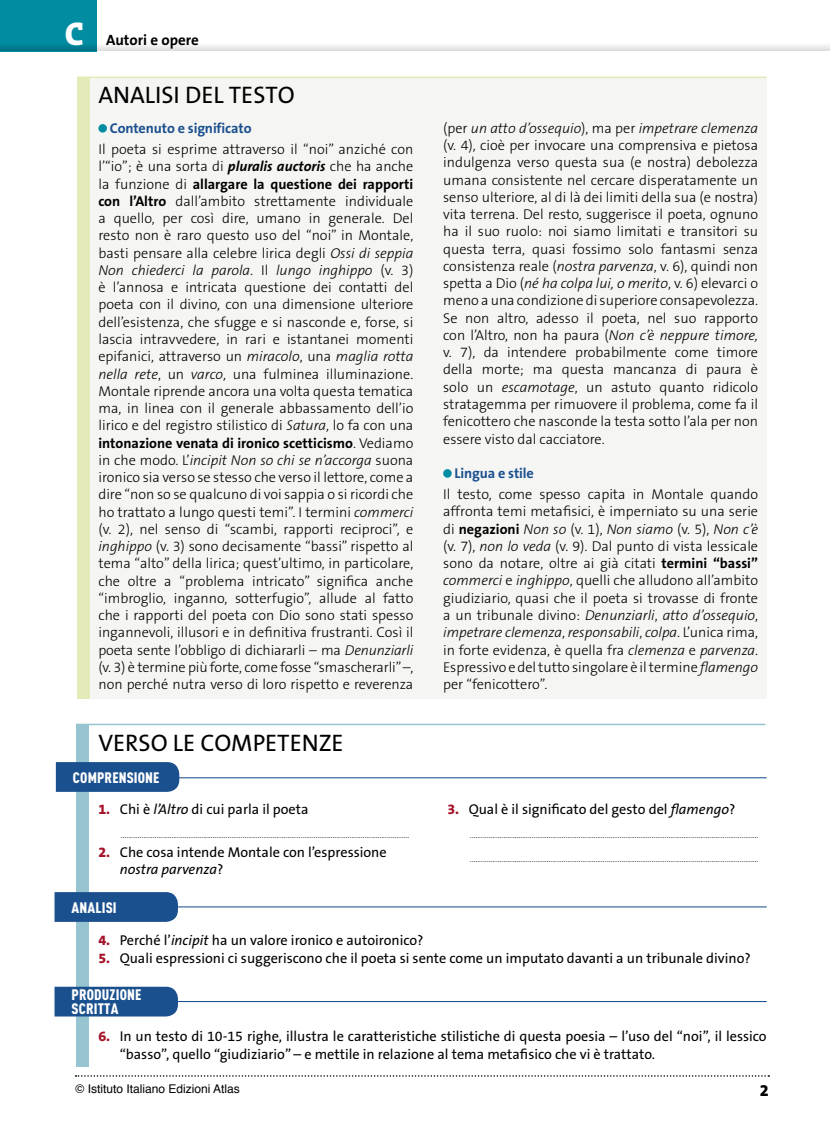
<style>
.page{position:relative;width:830px;height:1127px;background:#fff}
.page>*{position:absolute;margin:0;border:0;box-sizing:border-box;transform-origin:0 0}
.t1{font:24px "The Sans B5 Plain";color:#000}
.t2{font:800 16.5px "The Sans B8";color:#000}
.t3{font:900 condensed 15px/13.5px "DIN Pro";letter-spacing:.01em;color:#fff}
.t4{font:700 15px "The Sans B7";color:#000}
.t5{font:300 14.25px/17.2px "The Sans B3";color:#000;text-align:justify}
.t6{font:14.25px/17.2px "The Sans B5 Plain";color:#000}
.t7{font:700 14.25px "The Sans B7";color:#000}
.t8{font:700 14.25px "The Sans B7";letter-spacing:-.01em;color:#1b508e}
.t9{font:12px "Helvetica";color:#000}
.t10{font:300 9px "The Sans B3";color:#000}
.s1{font-family:"The Serif B8";font-weight:800;font-size:33px;color:#fff}
.s2{font-family:"The Sans B7";font-weight:700;font-style:italic}
.s3{font-family:"The Sans B3";font-weight:300}
.s4{font-family:"The Sans B7";font-weight:700}
.s5{font-style:italic}
.s6{font-family:"The Sans B8";font-weight:800;color:#a51329}
</style>
<div class="page">
<div style="left:97px;top:43px;width:732px;height:8px;background:#ececec"></div>
<div style="left:0;top:0;width:97px;height:51px;background:#008da2"></div>
<div style="left:0;top:43px;width:97px;height:8px;background:#007d90"></div>
<svg style="left:75px;top:1075px;width:693px;height:1px"></svg>
<div style="left:77px;top:77px;width:13px;height:622px;background:#e5ebb8"></div>
<div style="left:90px;top:77px;width:676px;height:622px;background:#f5f5f3"></div>
<div style="left:98px;top:124px;width:9px;height:9px;background:#008da2;border-radius:50%"></div>
<div style="left:443px;top:469px;width:8px;height:9px;background:#008da2;border-radius:50%"></div>
<hr style="left:77px;top:77px;width:689px;height:1px;background:#e5ebb8">
<hr style="left:76px;top:724px;width:689px;height:1px;background:#97c4d1">
<div style="left:76px;top:724px;width:13px;height:343px;background:#97c4d1"></div>
<hr style="left:98px;top:777px;width:668px;height:1px;background:#1b508e">
<svg style="left:56px;top:762px;width:123px;height:30px;background:#1f5390"></svg>
<hr style="left:135px;top:1001px;width:631px;height:1px;background:#1b508e">
<div style="left:54px;top:987px;width:124px;height:29px;background:#1b508e"></div>
<hr style="left:135px;top:906px;width:631px;height:1px;background:#1b508e">
<svg style="left:54px;top:892px;width:124px;height:30px;background:#215491"></svg>
<p class="t4" style="left:65px;top:32px;width:135px"><span class="s1">C</span> Autori e opere</p>
<h1 class="t1" style="left:98px;top:82px;width:198px">ANALISI DEL TESTO</h1>
<p class="t8" style="left:110px;top:120px;width:143px">Contenuto e significato</p>
<p class="t5" style="left:98px;top:142px;width:316px">Il poeta si esprime attraverso il “noi” anziché con l’“io”; è una sorta di <span class="s2">pluralis auctoris</span> che ha anche</p>
<p class="t7" style="left:98px;top:176px;width:316px"><span class="s3">la funzione di</span> allargare la questione dei rapporti</p>
<p class="t5" style="left:98px;top:193px;width:316px"><span class="s4">con l’Altro</span> dall’ambito strettamente individuale a quello, per così dire, umano in generale. Del resto non è raro questo uso del “noi” in Montale, basti pensare alla celebre lirica degli <span class="s5">Ossi di seppia Non chiederci la parola</span>. Il <span class="s5">lungo inghippo</span> (v. 3) è l’annosa e intricata questione dei contatti del poeta con il divino, con una dimensione ulteriore dell’esistenza, che sfugge e si nasconde e, forse, si lascia intravvedere, in rari e istantanei momenti epifanici, attraverso un <span class="s5">miracolo</span>, una <span class="s5">maglia rotta nella rete</span>, un <span class="s5">varco</span>, una fulminea illuminazione.<br>Montale riprende ancora una volta questa tematica ma, in linea con il generale abbassamento dell’io lirico e del registro stilistico di <span class="s5">Satura</span>, lo fa con una</p>
<p class="t7" style="left:98px;top:435px;width:316px">intonazione venata di ironico scetticismo<span class="s3">. Vediamo</span></p>
<p class="t5" style="left:98px;top:452px;width:316px">in che modo. L’<span class="s5">incipit Non so chi se n’accorga</span> suona ironico sia verso se stesso che verso il lettore, come a dire “non so se qualcuno di voi sappia o si ricordi che ho trattato a lungo questi temi”. I termini <span class="s5">commerci </span>(v. 2), nel senso di “scambi, rapporti reciproci”, e <span class="s5">inghippo</span> (v. 3) sono decisamente “bassi” rispetto al tema “alto” della lirica; quest’ultimo, in particolare, che oltre a “problema intricato” significa anche “imbroglio, inganno, sotterfugio”, allude al fatto che i rapporti del poeta con Dio sono stati spesso ingannevoli, illusori e in definitiva frustranti. Così il poeta sente l’obbligo di dichiararli – ma <span class="s5">Denunziarli </span>(v. 3) è termine più forte, come fosse “smascherarli” –, non perché nutra verso di loro rispetto e reverenza</p>
<h1 class="t1" style="left:98px;top:730px;width:247px">VERSO LE COMPETENZE</h1>
<p class="t3" style="left:73px;top:770px;width:88px">COMPRENSIONE</p>
<p class="t6" style="left:98px;top:801px;width:211px"><span class="s6">1.</span> Chi è <span class="s5">l’Altro</span> di cui parla il poeta</p>
<p class="t10" style="left:121px;top:830px;width:290px">..........................................................................................................................................................</p>
<p class="t6" style="left:120px;top:844px;width:268px;text-indent:-21px"><span class="s6">2.</span> Che cosa intende Montale con l’espressione <span class="s5">nostra parvenza</span>?</p>
<p class="t3" style="left:72px;top:901px;width:46px">ANALISI</p>
<p class="t5" style="left:443px;top:120px;width:316px">(per <span class="s5">un atto d’ossequio</span>), ma per <span class="s5">impetrare clemenza </span>(v. 4), cioè per invocare una comprensiva e pietosa indulgenza verso questa sua (e nostra) debolezza umana consistente nel cercare disperatamente un senso ulteriore, al di là dei limiti della sua (e nostra) vita terrena. Del resto, suggerisce il poeta, ognuno ha il suo ruolo: noi siamo limitati e transitori su questa terra, quasi fossimo solo fantasmi senza consistenza reale (<span class="s5">nostra parvenza</span>, v. 6), quindi non spetta a Dio (<span class="s5">né ha colpa lui, o merito</span>, v. 6) elevarci o meno a una condizione di superiore consapevolezza.<br>Se non altro, adesso il poeta, nel suo rapporto con l’Altro, non ha paura (<span class="s5">Non c’è neppure timore, </span>v. 7), da intendere probabilmente come timore della morte; ma questa mancanza di paura è solo un <span class="s5">escamotage</span>, un astuto quanto ridicolo stratagemma per rimuovere il problema, come fa il fenicottero che nasconde la testa sotto l’ala per non essere visto dal cacciatore.</p>
<p class="t8" style="left:454px;top:465px;width:81px">Lingua e stile</p>
<p class="t5" style="left:443px;top:487px;width:316px">Il testo, come spesso capita in Montale quando affronta temi metafisici, è imperniato su una serie di <span class="s4">negazioni</span> <span class="s5">Non so</span> (v. 1), <span class="s5">Non siamo</span> (v. 5), <span class="s5">Non c’è </span>(v. 7), <span class="s5">non lo veda</span> (v. 9). Dal punto di vista lessicale sono da notare, oltre ai già citati <span class="s4">termini “bassi” </span><span class="s5">commerci</span> e <span class="s5">inghippo</span>, quelli che alludono all’ambito giudiziario, quasi che il poeta si trovasse di fronte a un tribunale divino: <span class="s5">Denunziarli</span>, <span class="s5">atto d’ossequio</span>, <span class="s5">impetrare clemenza</span>, <span class="s5">responsabili</span>, <span class="s5">colpa</span>. L’unica rima, in forte evidenza, è quella fra <span class="s5">clemenza</span> e <span class="s5">parvenza</span>.<br>Espressivo e del tutto singolare è il termine <span class="s5">flamengo </span>per “fenicottero”.</p>
<p class="t6" style="left:447px;top:801px;width:289px"><span class="s6">3.</span> Qual è il significato del gesto del <span class="s5">flamengo</span>?</p>
<p class="t10" style="left:469px;top:830px;width:290px">..........................................................................................................................................................</p>
<p class="t10" style="left:469px;top:854px;width:290px">..........................................................................................................................................................</p>
<p class="t6" style="left:98px;top:933px;width:326px"><span class="s6">4.</span> Perché l’<span class="s5">incipit</span> ha un valore ironico e autoironico?</p>
<p class="t6" style="left:98px;top:950px;width:653px"><span class="s6">5.</span> Quali espressioni ci suggeriscono che il poeta si sente come un imputato davanti a un tribunale divino?</p>
<p class="t3" style="left:72px;top:988px;width:71px">PRODUZIONE<br>SCRITTA</p>
<p class="t6" style="left:120px;top:1029px;width:648px;text-indent:-21px"><span class="s6">6.</span> In un testo di 10-15 righe, illustra le caratteristiche stilistiche di questa poesia – l’uso del “noi”, il lessico “basso”, quello “giudiziario” – e mettile in relazione al tema metafisico che vi è trattato.</p>
<p class="t9" style="left:75px;top:1080px;width:166px">© Istituto Italiano Edizioni Atlas</p>
<p class="t2" style="left:759px;top:1081px;width:11px">2</p>
</div>
